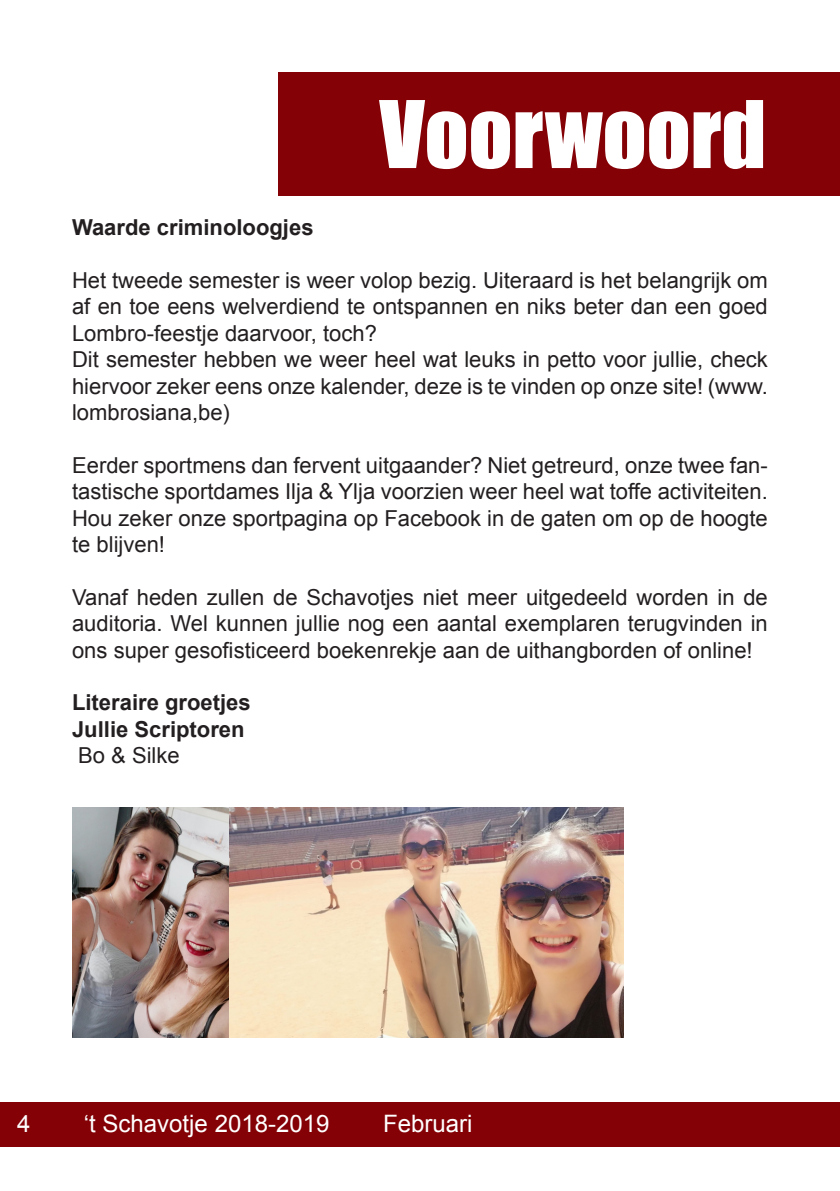
<style>
.page{position:relative;width:840px;height:1191px;background:#fff}
.page>*{position:absolute;margin:0;border:0;box-sizing:border-box;transform-origin:0 0}
.Titel{font:86px "Impact";color:#fff}
.t1{font:24px "Arial";color:#fff}
.t2{font:22px/26.4px "Arial";color:#231f20;text-align:justify}
.t3{font:700 22px/26.4px "Arial";color:#231f20}
.s1{font-weight:400}
</style>
<div class="page">
<div style="left:0;top:1102px;width:839px;height:44px;background:#840106"></div>
<hr style="left:839px;top:1102px;width:1px;height:44px;background:#840106">
<div style="left:278px;top:72px;width:561px;height:124px;background:#840106"></div>
<img style="left:72px;top:807px;width:551px;height:230px">
<p class="Titel" style="left:379px;top:68px;width:388px">Voorwoord</p>
<p class="t3" style="left:72px;top:215px;width:243px">Waarde criminoloogjes</p>
<p class="t2" style="left:72px;top:267px;width:697px">Het tweede semester is weer volop bezig. Uiteraard is het belangrijk om af en toe eens welverdiend te ontspannen en niks beter dan een goed Lombro-feestje daarvoor, toch?</p>
<p class="t2" style="left:72px;top:346px;width:697px">Dit semester hebben we weer heel wat leuks in petto voor jullie, check hiervoor zeker eens onze kalender, deze is te vinden op onze site! (www. lombrosiana,be)</p>
<p class="t2" style="left:72px;top:452px;width:697px">Eerder sportmens dan fervent uitgaander? Niet getreurd, onze twee fan&shy;tastische sportdames Ilja &amp; Ylja voorzien weer heel wat toffe activiteiten.<br>Hou zeker onze sportpagina op Facebook in de gaten om op de hoogte te blijven!</p>
<p class="t2" style="left:72px;top:584px;width:697px">Vanaf heden zullen de Schavotjes niet meer uitgedeeld worden in de auditoria. Wel kunnen jullie nog een aantal exemplaren terugvinden in ons super gesofisticeerd boekenrekje aan de uithangborden of online!</p>
<p class="t3" style="left:72px;top:690px;width:180px">Literaire groetjes</p>
<p class="t3" style="left:72px;top:716px;width:174px">Jullie Scriptoren<br><span class="s1">Bo &amp; Silke</span></p>
<p class="t1" style="left:17px;top:1107px;width:15px">4</p>
<p class="t1" style="left:84px;top:1107px;width:247px">‘t Schavotje 2018-2019</p>
<p class="t1" style="left:383px;top:1107px;width:91px">Februari</p>
</div>
